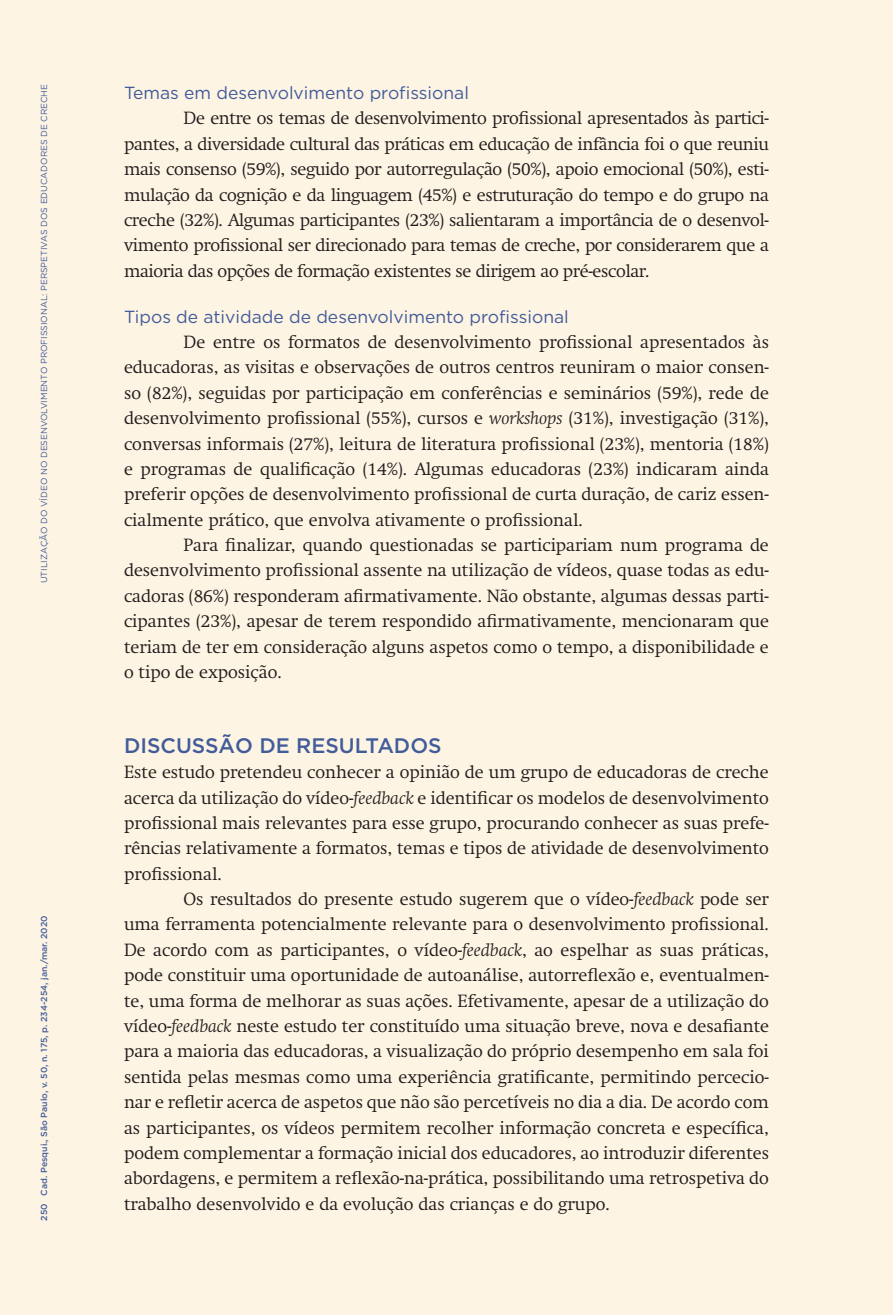
<style>
.page{position:relative;width:893px;height:1315px;background:#fef4e4}
.page>*{position:absolute;margin:0;border:0;box-sizing:border-box;transform-origin:0 0}
.Subtitulo1{font:500 21px "Gotham HTF";color:#4361ac}
.CorpoRecuo{font:300 17.5px/25.4px "Swift";color:#231f20;text-align:justify}
.CorpoSemRecuo{font:300 17.5px/25.4px "Swift";color:#231f20;text-align:justify}
.Subtitulo3{font:17.5px "Gotham HTF";color:#4361ac}
.t1{font:8.75px "Gotham HTF";color:#4361ac}
.t2{font:500 8.75px "Gotham HTF";color:#4361ac}
.s1{font-style:italic}
</style>
<div class="page">
<p class="t1" style="left:39px;top:583px;width:501px;rotate:-90deg">UTILIZAÇÃO DO VÍDEO NO DESENVOLVIMENTO PROFISSIONAL: PERSPETIVAS DOS EDUCADORES DE CRECHE</p>
<p class="t2" style="left:39px;top:1220px;width:306px;rotate:-90deg">250 Cad. Pesqui., São Paulo, v. 50, n. 175, p. 234-254, jan./mar. 2020</p>
<p class="Subtitulo3" style="left:124px;top:83px;width:346px">Temas em desenvolvimento profissional</p>
<p class="CorpoRecuo" style="left:124px;top:106px;width:646px;text-indent:60px">De entre os temas de desenvolvimento profissional apresentados às partici&shy;pantes, a diversidade cultural das práticas em educação de infância foi o que reuniu mais consenso (59%), seguido por autorregulação (50%), apoio emocional (50%), esti&shy;mulação da cognição e da linguagem (45%) e estruturação do tempo e do grupo na creche (32%). Algumas participantes (23%) salientaram a importância de o desenvol&shy;vimento profissional ser direcionado para temas de creche, por considerarem que a maioria das opções de formação existentes se dirigem ao pré-escolar.</p>
<p class="Subtitulo3" style="left:124px;top:307px;width:446px">Tipos de atividade de desenvolvimento profissional</p>
<p class="CorpoRecuo" style="left:124px;top:329px;width:646px;text-indent:60px">De entre os formatos de desenvolvimento profissional apresentados às educadoras, as visitas e observações de outros centros reuniram o maior consen&shy;so (82%), seguidas por participação em conferências e seminários (59%), rede de desenvolvimento profissional (55%), cursos e <span class="s1">workshops</span> (31%), investigação (31%), conversas informais (27%), leitura de literatura profissional (23%), mentoria (18%) e programas de qualificação (14%). Algumas educadoras (23%) indicaram ainda preferir opções de desenvolvimento profissional de curta duração, de cariz essen&shy;cialmente prático, que envolva ativamente o profissional.</p>
<p class="CorpoRecuo" style="left:124px;top:532px;width:646px;text-indent:60px">Para finalizar, quando questionadas se participariam num programa de desenvolvimento profissional assente na utilização de vídeos, quase todas as edu&shy;cadoras (86%) responderam afirmativamente. Não obstante, algumas dessas parti&shy;cipantes (23%), apesar de terem respondido afirmativamente, mencionaram que teriam de ter em consideração alguns aspetos como o tempo, a disponibilidade e o tipo de exposição.</p>
<p class="Subtitulo1" style="left:124px;top:733px;width:319px">DISCUSSÃO DE RESULTADOS</p>
<p class="CorpoSemRecuo" style="left:124px;top:759px;width:646px">Este estudo pretendeu conhecer a opinião de um grupo de educadoras de creche acerca da utilização do vídeo-<span class="s1">feedback</span> e identificar os modelos de desenvolvimento profissional mais relevantes para esse grupo, procurando conhecer as suas prefe&shy;rências relativamente a formatos, temas e tipos de atividade de desenvolvimento profissional.</p>
<p class="CorpoRecuo" style="left:124px;top:886px;width:646px;text-indent:60px">Os resultados do presente estudo sugerem que o vídeo-<span class="s1">feedback</span> pode ser uma ferramenta potencialmente relevante para o desenvolvimento profissional.<br>De acordo com as participantes, o vídeo-<span class="s1">feedback</span>, ao espelhar as suas práticas, pode constituir uma oportunidade de autoanálise, autorreflexão e, eventualmen&shy;te, uma forma de melhorar as suas ações. Efetivamente, apesar de a utilização do vídeo-<span class="s1">feedback</span> neste estudo ter constituído uma situação breve, nova e desafiante para a maioria das educadoras, a visualização do próprio desempenho em sala foi sentida pelas mesmas como uma experiência gratificante, permitindo percecio&shy;nar e refletir acerca de aspetos que não são percetíveis no dia a dia. De acordo com as participantes, os vídeos permitem recolher informação concreta e específica, podem complementar a formação inicial dos educadores, ao introduzir diferentes abordagens, e permitem a reflexão-na-prática, possibilitando uma retrospetiva do trabalho desenvolvido e da evolução das crianças e do grupo.</p>
</div>
